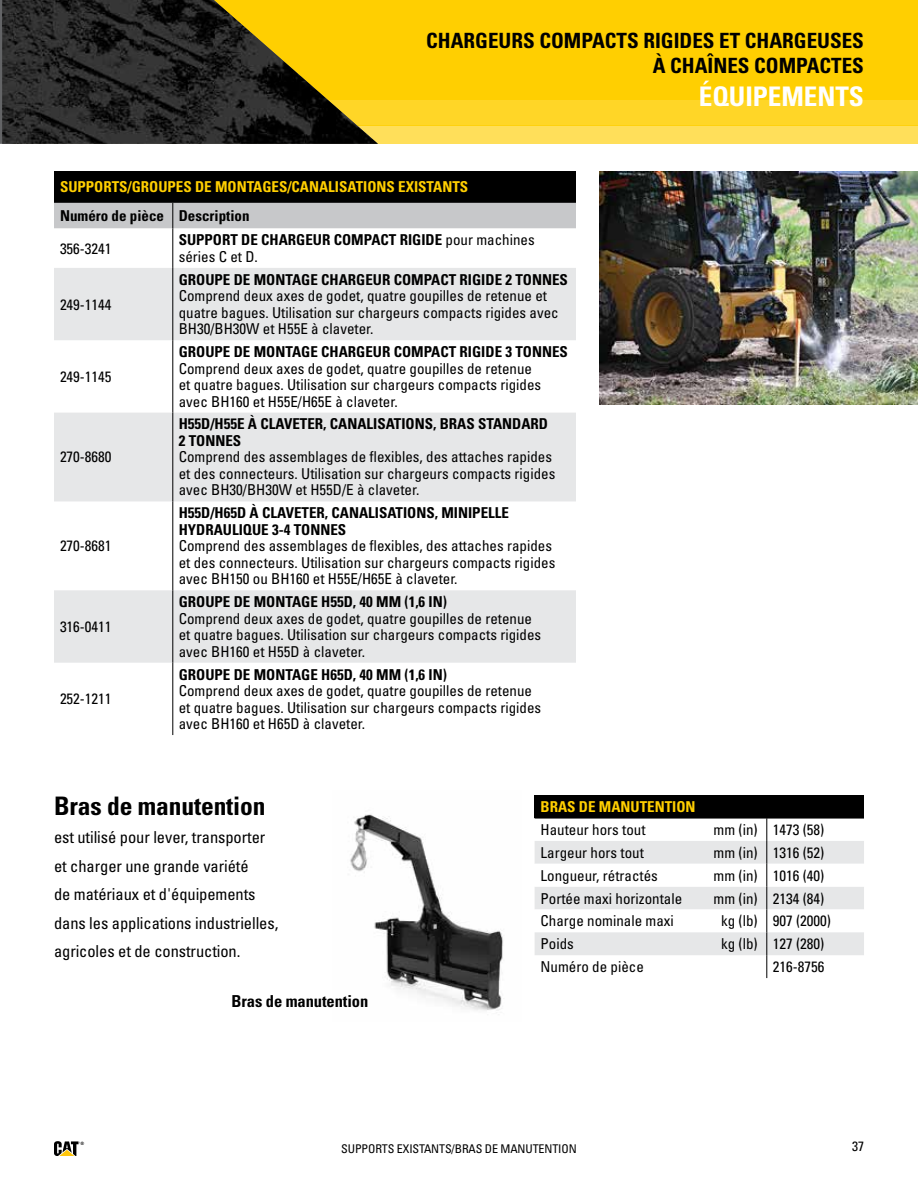
<style>
.page{position:relative;width:918px;height:1188px;background:#fff}
.page>*{position:absolute;margin:0;border:0;box-sizing:border-box;transform-origin:0 0}
.t1{font:700 condensed 27px "Univers LT Std";color:#fff}
.t2{font:700 condensed 25.5px "Univers LT Std";letter-spacing:-.005em;color:#000}
.t3{font:700 condensed 21px/25.2px "Univers LT Std";color:#000;text-align:right}
.t4{font:condensed 16.5px/28.5px "Univers LT Std";letter-spacing:-.005em;color:#000}
.t5{font:700 condensed 16.5px "Univers LT Std";letter-spacing:-.005em;color:#000}
.t6{font:condensed 15px/16.5px "Univers LT Std";color:#000}
.t7{font:700 condensed 15px/16.5px "Univers LT Std";color:#000}
.t8{font:700 condensed 15px "Univers LT Std";color:#ffcf01}
.t9{font:condensed 13.5px "Univers LT Std";color:#000}
.t10{font:condensed 12px "Univers LT Std";letter-spacing:-.01em;color:#000}
.t11{font:700 condensed 4.5px "Univers LT Std";color:#000}
.s1{font-weight:400}
</style>
<div class="page">
<div style="left:14px;top:0;width:904px;height:99px;background:#ffcf01"></div>
<div style="left:14px;top:99px;width:904px;height:26px;background:#ffd627"></div>
<div style="left:14px;top:125px;width:904px;height:19px;background:#ffdf5a"></div>
<img style="left:2px;top:0;width:376px;height:144px">
<svg style="left:54px;top:1141px;width:25px;height:15px"></svg>
<img style="left:599px;top:171px;width:319px;height:234px">
<div style="left:54px;top:171px;width:522px;height:32px;background:#000"></div>
<svg style="left:54px;top:268px;width:522px;height:395px;fill:#e6e7e8"></svg>
<div style="left:54px;top:203px;width:522px;height:26px;background:#c7c8ca"></div>
<hr style="left:172px;top:229px;width:1px;height:39px;background:#000">
<hr style="left:172px;top:268px;width:1px;height:72px;background:#000">
<hr style="left:172px;top:340px;width:1px;height:73px;background:#000">
<hr style="left:172px;top:413px;width:1px;height:88px;background:#000">
<hr style="left:172px;top:501px;width:1px;height:89px;background:#000">
<hr style="left:172px;top:590px;width:1px;height:73px;background:#000">
<hr style="left:172px;top:663px;width:1px;height:72px;background:#000">
<div style="left:535px;top:795px;width:329px;height:23px;background:#000"></div>
<svg style="left:535px;top:818px;width:329px;height:160px"></svg>
<hr style="left:535px;top:818px;width:167px;height:1px;background:#000">
<hr style="left:702px;top:818px;width:65px;height:1px;background:#000">
<img style="left:350px;top:814px;width:153px;height:197px">
<h3 class="t3" style="left:426px;top:28px;width:439px">CHARGEURS COMPACTS RIGIDES ET CHARGEUSES<br>À CHAÎNES COMPACTES</h3>
<h1 class="t1" style="left:699px;top:80px;width:167px">ÉQUIPEMENTS</h1>
<p class="t8" style="left:60px;top:178px;width:410px">SUPPORTS/GROUPES DE MONTAGES/CANALISATIONS EXISTANTS</p>
<p class="t7" style="left:60px;top:207px;width:191px">Numéro de pièce Description</p>
<p class="t6" style="left:60px;top:240px;width:53px">356-3241</p>
<p class="t7" style="left:179px;top:232px;width:357px">SUPPORT DE CHARGEUR COMPACT RIGIDE <span class="s1">pour machines séries C et D.</span></p>
<p class="t6" style="left:60px;top:296px;width:53px">249-1144</p>
<p class="t7" style="left:179px;top:271px;width:391px">GROUPE DE MONTAGE CHARGEUR COMPACT RIGIDE 2 TONNES</p>
<p class="t6" style="left:179px;top:287px;width:381px">Comprend deux axes de godet, quatre goupilles de retenue et quatre bagues. Utilisation sur chargeurs compacts rigides avec<br>BH30/BH30W et H55E à claveter.</p>
<p class="t6" style="left:60px;top:368px;width:53px">249-1145</p>
<p class="t6" style="left:60px;top:449px;width:53px">270-8680</p>
<p class="t6" style="left:60px;top:538px;width:53px">270-8681</p>
<p class="t6" style="left:60px;top:618px;width:53px">316-0411</p>
<p class="t6" style="left:60px;top:691px;width:53px">252-1211</p>
<p class="t7" style="left:179px;top:343px;width:391px">GROUPE DE MONTAGE CHARGEUR COMPACT RIGIDE 3 TONNES</p>
<p class="t6" style="left:179px;top:360px;width:364px">Comprend deux axes de godet, quatre goupilles de retenue et quatre bagues. Utilisation sur chargeurs compacts rigides avec BH160 et H55E/H65E à claveter.</p>
<p class="t7" style="left:179px;top:416px;width:371px">H55D/H55E À CLAVETER, CANALISATIONS, BRAS STANDARD<br>2 TONNES</p>
<p class="t6" style="left:179px;top:449px;width:378px">Comprend des assemblages de flexibles, des attaches rapides et des connecteurs. Utilisation sur chargeurs compacts rigides avec BH30/BH30W et H55D/E à claveter.</p>
<p class="t7" style="left:179px;top:505px;width:332px">H55D/H65D À CLAVETER, CANALISATIONS, MINIPELLE<br>HYDRAULIQUE 3-4 TONNES</p>
<p class="t6" style="left:179px;top:538px;width:378px">Comprend des assemblages de flexibles, des attaches rapides et des connecteurs. Utilisation sur chargeurs compacts rigides avec BH150 ou BH160 et H55E/H65E à claveter.</p>
<p class="t7" style="left:179px;top:594px;width:270px">GROUPE DE MONTAGE H55D, 40 MM (1,6 IN)</p>
<p class="t6" style="left:179px;top:610px;width:364px">Comprend deux axes de godet, quatre goupilles de retenue et quatre bagues. Utilisation sur chargeurs compacts rigides avec BH160 et H55D à claveter.</p>
<p class="t7" style="left:179px;top:666px;width:270px">GROUPE DE MONTAGE H65D, 40 MM (1,6 IN)</p>
<p class="t6" style="left:179px;top:682px;width:364px">Comprend deux axes de godet, quatre goupilles de retenue et quatre bagues. Utilisation sur chargeurs compacts rigides avec BH160 et H65D à claveter.</p>
<h2 class="t2" style="left:54px;top:790px;width:213px">Bras de manutention</h2>
<p class="t4" style="left:54px;top:823px;width:226px">est utilisé pour lever, transporter et charger une grande variété<br>de matériaux et d'équipements dans les applications industrielles, agricoles et de construction.</p>
<p class="t5" style="left:231px;top:991px;width:138px">Bras de manutention</p>
<p class="t8" style="left:541px;top:798px;width:157px">BRAS DE MANUTENTION</p>
<p class="t6" style="left:541px;top:821px;width:106px">Hauteur hors tout</p>
<p class="t6" style="left:714px;top:821px;width:112px">mm (in) 1473 (58)</p>
<p class="t6" style="left:541px;top:844px;width:105px">Largeur hors tout</p>
<p class="t6" style="left:714px;top:844px;width:112px">mm (in) 1316 (52)</p>
<p class="t6" style="left:541px;top:867px;width:119px">Longueur, rétractés</p>
<p class="t6" style="left:714px;top:867px;width:112px">mm (in) 1016 (40)</p>
<p class="t6" style="left:541px;top:890px;width:143px">Portée maxi horizontale</p>
<p class="t6" style="left:714px;top:890px;width:112px">mm (in) 2134 (84)</p>
<p class="t6" style="left:541px;top:913px;width:135px">Charge nominale maxi</p>
<p class="t6" style="left:721px;top:913px;width:111px">kg (lb) 907 (2000)</p>
<p class="t6" style="left:541px;top:935px;width:35px">Poids</p>
<p class="t6" style="left:721px;top:935px;width:105px">kg (lb) 127 (280)</p>
<p class="t6" style="left:541px;top:958px;width:105px">Numéro de pièce</p>
<p class="t6" style="left:773px;top:958px;width:53px">216-8756</p>
<p class="t11" style="left:80px;top:1140px;width:5px">®</p>
<p class="t10" style="left:341px;top:1141px;width:237px">SUPPORTS EXISTANTS/BRAS DE MANUTENTION</p>
<p class="t9" style="left:852px;top:1138px;width:13px">37</p>
</div>
